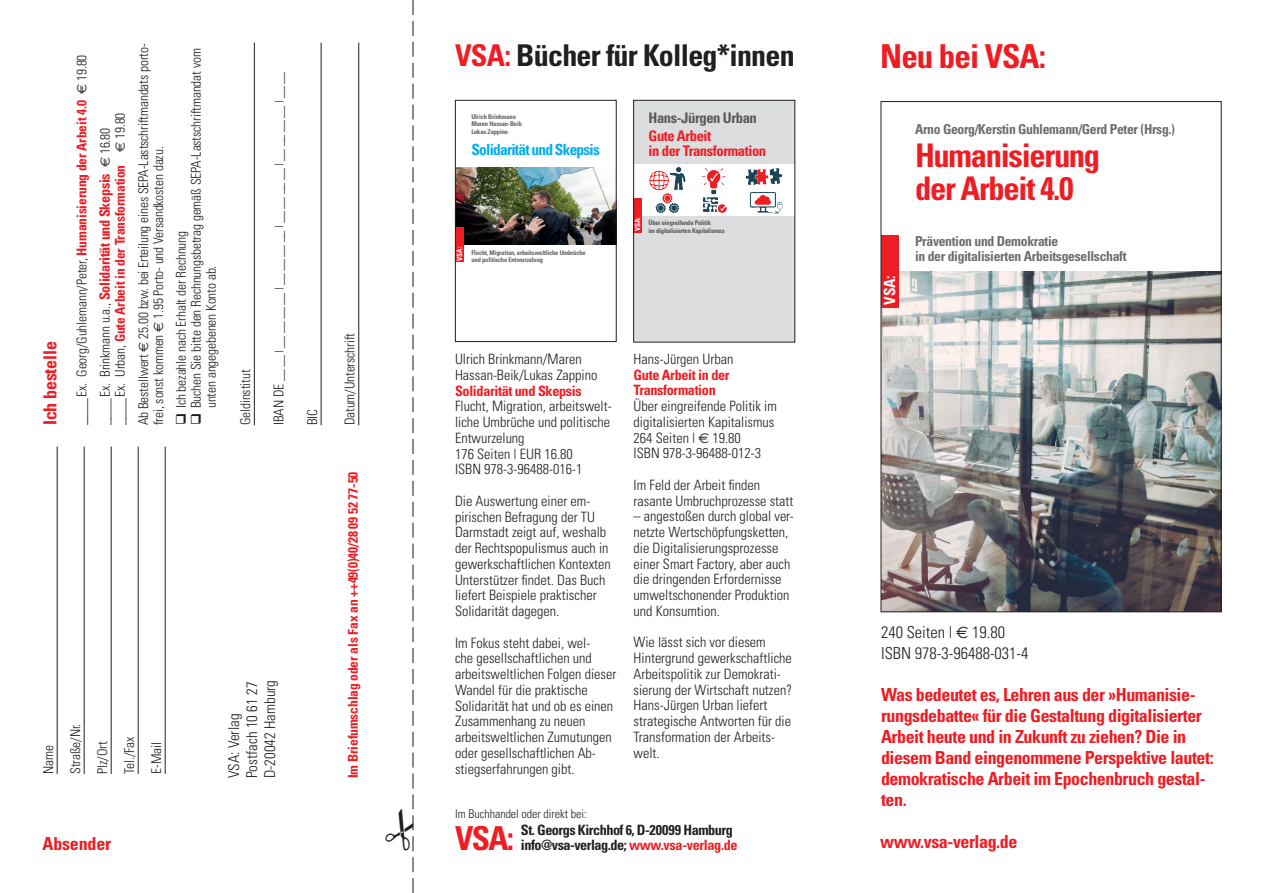
<style>
.page{position:relative;width:1263px;height:893px;background:#fff}
.page>*{position:absolute;margin:0;border:0;box-sizing:border-box;transform-origin:0 0}
.t1{font:700 condensed 33px "Univers";letter-spacing:-.03em;color:#ee1d23}
.t2{font:700 condensed 32.55px/32.5px "Univers";letter-spacing:-.04em;color:#ee1d23}
.t3{font:700 condensed 30px "Univers";letter-spacing:-.025em;color:#231f20}
.t4{font:700 condensed 18px/21px "Univers";letter-spacing:-.025em;color:#ee1d23}
.t5{font:300 condensed 16.5px/21px "Univers";color:#231f20}
.t6{font:700 condensed 15.45px "Univers";letter-spacing:-.05em;color:#00aeef}
.t7{font:700 condensed 15.45px "Univers";color:#fff}
.t8{font:300 condensed 15px/18px "Univers";color:#231f20}
.t9{font:700 condensed 14.55px/14.5px "Univers";letter-spacing:-.03em;color:#ee1d23}
.t10{font:700 condensed 14.55px "Univers";letter-spacing:-.03em;color:#57585a}
.t11{font:300 condensed 14.25px/15.8px "Univers";color:#231f20}
.t12{font:700 condensed 14.25px/15px "Univers";letter-spacing:-.035em;color:#231f20}
.t13{font:700 condensed 14.25px/15.8px "Univers";letter-spacing:-.025em;color:#ee1d23}
.t14{font:700 condensed 13.65px/15.5px "Univers";letter-spacing:-.025em;color:#6c6d70}
.t15{font:300 condensed 13.5px/27px "Univers";letter-spacing:-.01em;color:#231f20}
.t16{font:700 condensed 13.5px "Univers";letter-spacing:-.01em;color:#ee1d23}
.t17{font:300 condensed 12px "Univers";color:#231f20}
.t18{font:700 condensed 7.35px "Univers";letter-spacing:-.01em;color:#fff}
.t19{font:700 condensed 6.45px/7.4px "Univers";letter-spacing:-.02em;color:#636366}
.t20{font:700 condensed 6.45px "Univers";letter-spacing:-.025em;color:#57585a}
.s1{font-weight:700;color:#ee1d23}
.s2{font-weight:300;color:#231f20}
.s3{font-weight:700;font-size:14.25px;color:#ee1d23}
.s4{font-size:13.5px}
.s5{color:#ee1d23}
.s6{font-family:"Euro Sans";font-weight:400;font-stretch:normal}
</style>
<div class="page">
<hr style="left:57px;top:446px;width:1px;height:328px;background:#231f20">
<hr style="left:84px;top:446px;width:1px;height:328px;background:#231f20">
<hr style="left:111px;top:446px;width:1px;height:328px;background:#231f20">
<hr style="left:138px;top:446px;width:1px;height:328px;background:#231f20">
<hr style="left:165px;top:446px;width:1px;height:328px;background:#231f20">
<hr style="left:254px;top:43px;width:1px;height:382px;background:#231f20">
<hr style="left:321px;top:43px;width:1px;height:382px;background:#231f20">
<hr style="left:358px;top:43px;width:1px;height:382px;background:#231f20">
<img style="left:883px;top:272px;width:336px;height:338px">
<div style="left:881px;top:235px;width:17px;height:73px;background:#ee1d23"></div>
<img style="left:457px;top:168px;width:158px;height:77px">
<div style="left:455px;top:228px;width:8px;height:34px;background:#ee1d23"></div>
<div style="left:455px;top:100px;width:162px;height:242px;border:1px solid #231f20"></div>
<div style="left:634px;top:100px;width:161px;height:242px;background:#dcdddf"></div>
<div style="left:634px;top:164px;width:161px;height:51px;background:#fff"></div>
<div style="left:634px;top:198px;width:8px;height:35px;background:#ee1d23"></div>
<img style="left:649px;top:167px;width:37px;height:24px">
<img style="left:701px;top:168px;width:25px;height:27px">
<img style="left:750px;top:192px;width:33px;height:22px">
<img style="left:703px;top:197px;width:24px;height:16px">
<img style="left:745px;top:168px;width:37px;height:17px">
<img style="left:655px;top:193px;width:25px;height:21px">
<div style="left:633px;top:100px;width:162px;height:242px;border:1px solid #231f20"></div>
<svg style="left:412px;top:0;width:1px;height:893px"></svg>
<p class="t4" style="left:39px;top:425px;width:86px;rotate:-90deg">Ich bestelle</p>
<p class="t15" style="left:68px;top:81px;width:28px;rotate:-90deg">19.80</p>
<p class="t15" style="left:68px;top:425px;width:326px;rotate:-90deg">____Ex. Georg/Guhlemann/Peter, <span class="s1">Humanisierung der Arbeit 4.0</span></p>
<p class="t15" style="left:108px;top:425px;width:383px;line-height:23.5px;text-indent:286px;rotate:-90deg">19.80<br>Ab Bestellwert 25.00 bzw. bei Erteilung eines SEPA-Lastschriftmandats porto-</p>
<p class="t15" style="left:91px;top:154px;width:28px;rotate:-90deg">16.80</p>
<p class="t15" style="left:145px;top:425px;width:280px;rotate:-90deg">frei, sonst kommen 1.95 Porto- und Versandkosten dazu.</p>
<p class="t16" style="left:112px;top:425px;width:262px;rotate:-90deg"><span class="s2">____Ex. Urban,</span> Gute Arbeit in der Transformation</p>
<p class="t15" style="left:91px;top:425px;width:253px;rotate:-90deg">____Ex. Brinkmann u.a., <span class="s3">Solidarität und Skepsis</span></p>
<p class="t15" style="left:188px;top:408px;width:361px;line-height:15px;text-indent:-17px;rotate:-90deg">❑ Buchen Sie bitte den Rechnungsbetrag gemäß SEPA-Lastschriftmandat vom unten angegebenen Konto ab.</p>
<p class="t15" style="left:167px;top:425px;width:196px;rotate:-90deg">❑ Ich bezahle nach Erhalt der Rechnung</p>
<p class="t15" style="left:232px;top:425px;width:57px;rotate:-90deg">Geldinstitut</p>
<p class="t17" style="left:272px;top:425px;width:355px;rotate:-90deg"><span class="s4">IBAN DE</span> __ __ | __ __ __ __ | __ __ __ __ | __ __ __ __ | __ __ __ __ | __ __</p>
<p class="t15" style="left:299px;top:425px;width:18px;rotate:-90deg">BIC</p>
<p class="t15" style="left:35px;top:774px;width:52px;rotate:-90deg">Name<br>Straße/Nr.<br>Plz/Ort<br>Tel./Fax<br>E-Mail</p>
<p class="t4" style="left:43px;top:833px;width:70px">Absender</p>
<p class="t8" style="left:225px;top:778px;width:100px;rotate:-90deg">VSA: Verlag<br>Postfach 10 61 27<br>D-20042 Hamburg</p>
<p class="t15" style="left:336px;top:425px;width:94px;rotate:-90deg">Datum/Unterschrift</p>
<p class="t16" style="left:345px;top:778px;width:308px;rotate:-90deg">Im Briefumschlag oder als Fax an ++49(0)40/28 09 52 77-50</p>
<h3 class="t3" style="left:455px;top:37px;width:341px"><span class="s5">VSA:</span> Bücher für Kolleg*innen</h3>
<p class="t19" style="left:471px;top:113px;width:52px">Ulrich Brinkmann<br>Maren Hassan-Beik<br>Lukas Zappino</p>
<p class="t6" style="left:471px;top:140px;width:130px">Solidarität und Skepsis</p>
<p class="t18" style="left:455px;top:261px;width:15px;rotate:-90deg">VSA:</p>
<p class="t19" style="left:471px;top:256px;width:73px">und politische Entwurzelung</p>
<p class="t19" style="left:471px;top:249px;width:116px">Flucht, Migration, arbeitsweltliche Umbrüche</p>
<p class="t10" style="left:649px;top:109px;width:110px">Hans-Jürgen Urban</p>
<p class="t9" style="left:649px;top:129px;width:119px">Gute Arbeit<br>in der Transformation</p>
<p class="t18" style="left:633px;top:231px;width:16px;rotate:-90deg">VSA:</p>
<p class="t20" style="left:649px;top:226px;width:78px">im digitalisierten Kapitalismus</p>
<p class="t20" style="left:649px;top:219px;width:64px">Über eingreifende Politik</p>
<p class="t11" style="left:455px;top:351px;width:144px">Ulrich Brinkmann/Maren<br>Hassan-Beik/Lukas Zappino</p>
<p class="t13" style="left:455px;top:382px;width:128px">Solidarität und Skepsis</p>
<p class="t11" style="left:455px;top:398px;width:158px">Flucht, Migration, arbeitswelt&shy;liche Umbrüche und politische<br>Entwurzelung<br>176 Seiten | EUR 16.80<br>ISBN 978-3-96488-016-1</p>
<p class="t11" style="left:455px;top:493px;width:157px">Die Auswertung einer em&shy;pirischen Befragung der TU<br>Darmstadt zeigt auf, weshalb der Rechtspopulismus auch in gewerkschaftlichen Kontexten<br>Unterstützer findet. Das Buch liefert Beispiele praktischer<br>Solidarität dagegen.</p>
<p class="t11" style="left:455px;top:634px;width:163px">Im Fokus steht dabei, wel-<br>che gesellschaftlichen und arbeitsweltlichen Folgen dieser<br>Wandel für die praktische<br>Solidarität hat und ob es einen<br>Zusammenhang zu neuen arbeitsweltlichen Zumutungen oder gesellschaftlichen Ab&shy;stiegserfahrungen gibt.</p>
<p class="t17" style="left:455px;top:807px;width:133px">Im Buchhandel oder direkt bei:</p>
<p class="t11" style="left:634px;top:351px;width:101px">Hans-Jürgen Urban</p>
<p class="t13" style="left:634px;top:367px;width:98px">Gute Arbeit in der<br>Transformation</p>
<p class="t11" style="left:634px;top:398px;width:145px">Über eingreifende Politik im digitalisierten Kapitalismus<br>264 Seiten | <span class="s6">E</span> 19.80<br>ISBN 978-3-96488-012-3</p>
<p class="t11" style="left:634px;top:477px;width:161px">Im Feld der Arbeit finden rasante Umbruchprozesse statt</p>
<p class="t11" style="left:634px;top:508px;width:162px">– angestoßen durch global ver&shy;netzte Wertschöpfungsketten, die Digitalisierungsprozesse einer Smart Factory, aber auch die dringenden Erfordernisse umweltschonender Produktion und Konsumtion.</p>
<p class="t11" style="left:634px;top:634px;width:160px">Wie lässt sich vor diesem<br>Hintergrund gewerkschaftliche<br>Arbeitspolitik zur Demokrati&shy;sierung der Wirtschaft nutzen?<br>Hans-Jürgen Urban liefert strategische Antworten für die<br>Transformation der Arbeits&shy;welt.</p>
<h1 class="t1" style="left:455px;top:818px;width:61px">VSA:</h1>
<p class="t12" style="left:521px;top:823px;width:218px">St. Georgs Kirchhof 6, D-20099 Hamburg info@vsa-verlag.de; <span class="s5">www.vsa-verlag.de</span></p>
<h1 class="t1" style="left:880px;top:36px;width:167px">Neu bei VSA:</h1>
<p class="t14" style="left:915px;top:121px;width:262px">Arno Georg/Kerstin Guhlemann/Gerd Peter (Hrsg.)</p>
<p class="t7" style="left:880px;top:305px;width:31px;rotate:-90deg">VSA:</p>
<h2 class="t2" style="left:915px;top:139px;width:187px">Humanisierung der Arbeit 4.0</h2>
<p class="t14" style="left:915px;top:233px;width:213px">Prävention und Demokratie<br>in der digitalisierten Arbeitsgesellschaft</p>
<p class="t5" style="left:881px;top:621px;width:149px">240 Seiten | <span class="s6">E</span> 19.80<br>ISBN 978-3-96488-031-4</p>
<p class="t4" style="left:881px;top:684px;width:334px">Was bedeutet es, Lehren aus der »Humanisie&shy;rungsdebatte« für die Gestaltung digitalisierter Arbeit heute und in Zukunft zu ziehen? Die in diesem Band eingenommene Perspektive lautet: demokratische Arbeit im Epochenbruch gestal&shy;ten.</p>
<p class="t4" style="left:880px;top:831px;width:139px">www.vsa-verlag.de</p>
</div>
